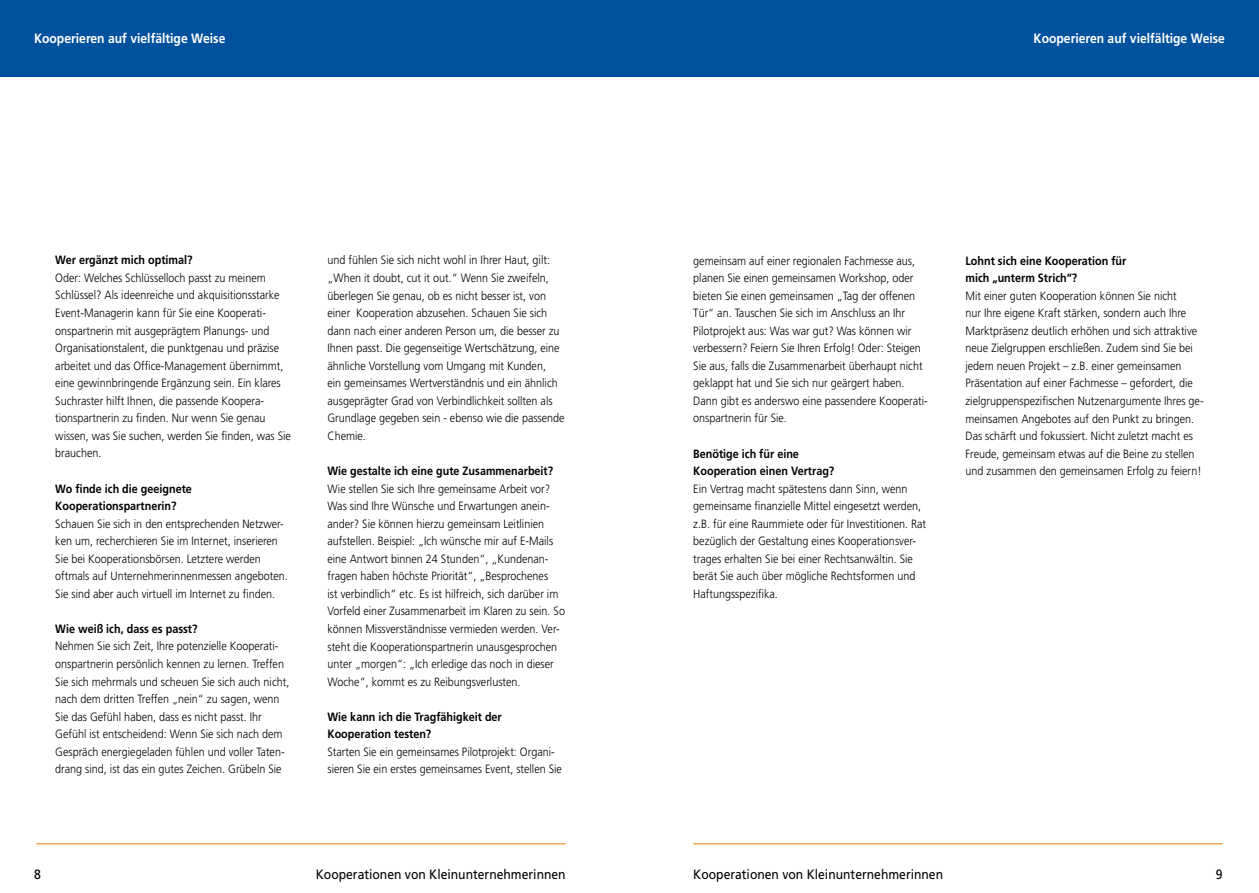
<style>
.page{position:relative;width:1259px;height:893px;background:#fff}
.page>*{position:absolute;margin:0;border:0;box-sizing:border-box;transform-origin:0 0}
.t1{font:13.5px "Frutiger LT";color:#000;scale:.9 1}
.t2{font:700 13.5px "Frutiger LT";color:#fff;scale:.9 1}
.t3{font:300 12px/17.5px "Frutiger LT";color:#000;scale:.9 1}
.t4{font:700 12px/17.5px "Frutiger LT";color:#000;scale:.9 1}
</style>
<div class="page">
<div style="left:0;top:0;width:629px;height:76px;background:#00519e"></div>
<hr style="left:36px;top:843px;width:530px;height:1px;background:#ee7f00">
<div style="left:629px;top:0;width:630px;height:76px;background:#00519e"></div>
<hr style="left:693px;top:843px;width:529px;height:1px;background:#ee7f00">
<p class="t2" style="left:34px;top:31px;width:214px">Kooperieren auf vielfältige Weise</p>
<p class="t2" style="left:1033px;top:31px;width:214px">Kooperieren auf vielfältige Weise</p>
<p class="t4" style="left:55px;top:251px;width:154px">Wer ergänzt mich optimal?</p>
<p class="t3" style="left:55px;top:269px;width:263px">Oder: Welches Schlüsselloch passt zu meinem Schlüssel? Als ideenreiche und akquisitionsstarke Event-Managerin kann für Sie eine Kooperati&shy;onspartnerin mit ausgeprägtem Planungs- und Organisationstalent, die punktgenau und präzise arbeitet und das Office-Management übernimmt, eine gewinnbringende Ergänzung sein. Ein klares Suchraster hilft Ihnen, die passende Koopera&shy;tionspartnerin zu finden. Nur wenn Sie genau wissen, was Sie suchen, werden Sie finden, was Sie brauchen.</p>
<p class="t4" style="left:55px;top:480px;width:153px">Wo finde ich die geeignete<br>Kooperationspartnerin?</p>
<p class="t3" style="left:55px;top:515px;width:260px">Schauen Sie sich in den entsprechenden Netzwer&shy;ken um, recherchieren Sie im Internet, inserieren Sie bei Kooperationsbörsen. Letztere werden oftmals auf Unternehmerinnenmessen angeboten.<br>Sie sind aber auch virtuell im Internet zu finden.</p>
<p class="t4" style="left:55px;top:620px;width:160px">Wie weiß ich, dass es passt?</p>
<p class="t3" style="left:55px;top:638px;width:262px">Nehmen Sie sich Zeit, Ihre potenzielle Kooperati&shy;onspartnerin persönlich kennen zu lernen. Treffen Sie sich mehrmals und scheuen Sie sich auch nicht, nach dem dritten Treffen „nein“ zu sagen, wenn Sie das Gefühl haben, dass es nicht passt. Ihr Gefühl ist entscheidend: Wenn Sie sich nach dem Gespräch energiegeladen fühlen und voller Taten&shy;drang sind, ist das ein gutes Zeichen. Grübeln Sie</p>
<p class="t3" style="left:327px;top:252px;width:265px">und fühlen Sie sich nicht wohl in Ihrer Haut, gilt: „When it doubt, cut it out.“ Wenn Sie zweifeln, überlegen Sie genau, ob es nicht besser ist, von einer Kooperation abzusehen. Schauen Sie sich dann nach einer anderen Person um, die besser zu Ihnen passt. Die gegenseitige Wertschätzung, eine ähnliche Vorstellung vom Umgang mit Kunden,<br>ein gemeinsames Wertverständnis und ein ähnlich ausgeprägter Grad von Verbindlichkeit sollten als Grundlage gegeben sein - ebenso wie die passende Chemie.</p>
<p class="t4" style="left:327px;top:462px;width:252px">Wie gestalte ich eine gute Zusammenarbeit?</p>
<p class="t3" style="left:327px;top:480px;width:265px">Wie stellen Sie sich Ihre gemeinsame Arbeit vor?<br>Was sind Ihre Wünsche und Erwartungen anein&shy;ander? Sie können hierzu gemeinsam Leitlinien aufstellen. Beispiel: „Ich wünsche mir auf E-Mails eine Antwort binnen 24 Stunden“, „Kundenan&shy;fragen haben höchste Priorität“, „Besprochenes<br>ist verbindlich“ etc. Es ist hilfreich, sich darüber im Vorfeld einer Zusammenarbeit im Klaren zu sein. So können Missverständnisse vermieden werden. Ver&shy;steht die Kooperationspartnerin unausgesprochen unter „morgen“: „Ich erledige das noch in dieser Woche“, kommt es zu Reibungsverlusten.</p>
<p class="t4" style="left:327px;top:708px;width:195px">Wie kann ich die Tragfähigkeit der<br>Kooperation testen?</p>
<p class="t3" style="left:327px;top:743px;width:262px">Starten Sie ein gemeinsames Pilotprojekt: Organi&shy;sieren Sie ein erstes gemeinsames Event, stellen Sie</p>
<p class="t3" style="left:693px;top:252px;width:262px">gemeinsam auf einer regionalen Fachmesse aus, planen Sie einen gemeinsamen Workshop, oder bieten Sie einen gemeinsamen „Tag der offenen Tür“ an. Tauschen Sie sich im Anschluss an Ihr Pilotprojekt aus: Was war gut? Was können wir verbessern? Feiern Sie Ihren Erfolg! Oder: Steigen Sie aus, falls die Zusammenarbeit überhaupt nicht geklappt hat und Sie sich nur geärgert haben.<br>Dann gibt es anderswo eine passendere Kooperati&shy;onspartnerin für Sie.</p>
<p class="t4" style="left:693px;top:445px;width:158px">Benötige ich für eine<br>Kooperation einen Vertrag?</p>
<p class="t3" style="left:693px;top:480px;width:260px">Ein Vertrag macht spätestens dann Sinn, wenn gemeinsame finanzielle Mittel eingesetzt werden, z.B. für eine Raummiete oder für Investitionen. Rat bezüglich der Gestaltung eines Kooperationsver&shy;trages erhalten Sie bei einer Rechtsanwältin. Sie berät Sie auch über mögliche Rechtsformen und Haftungsspezifika.</p>
<p class="t4" style="left:965px;top:252px;width:180px">Lohnt sich eine Kooperation für mich „unterm Strich“?</p>
<p class="t3" style="left:965px;top:287px;width:266px">Mit einer guten Kooperation können Sie nicht<br>nur Ihre eigene Kraft stärken, sondern auch Ihre Marktpräsenz deutlich erhöhen und sich attraktive neue Zielgruppen erschließen. Zudem sind Sie bei jedem neuen Projekt – z.B. einer gemeinsamen Präsentation auf einer Fachmesse – gefordert, die zielgruppenspezifischen Nutzenargumente Ihres ge&shy;meinsamen Angebotes auf den Punkt zu bringen.<br>Das schärft und fokussiert. Nicht zuletzt macht es Freude, gemeinsam etwas auf die Beine zu stellen und zusammen den gemeinsamen Erfolg zu feiern!</p>
<p class="t1" style="left:34px;top:866px;width:9px">8</p>
<p class="t1" style="left:316px;top:866px;width:279px">Kooperationen von Kleinunternehmerinnen</p>
<p class="t1" style="left:693px;top:866px;width:279px">Kooperationen von Kleinunternehmerinnen</p>
<p class="t1" style="left:1215px;top:866px;width:9px">9</p>
</div>
